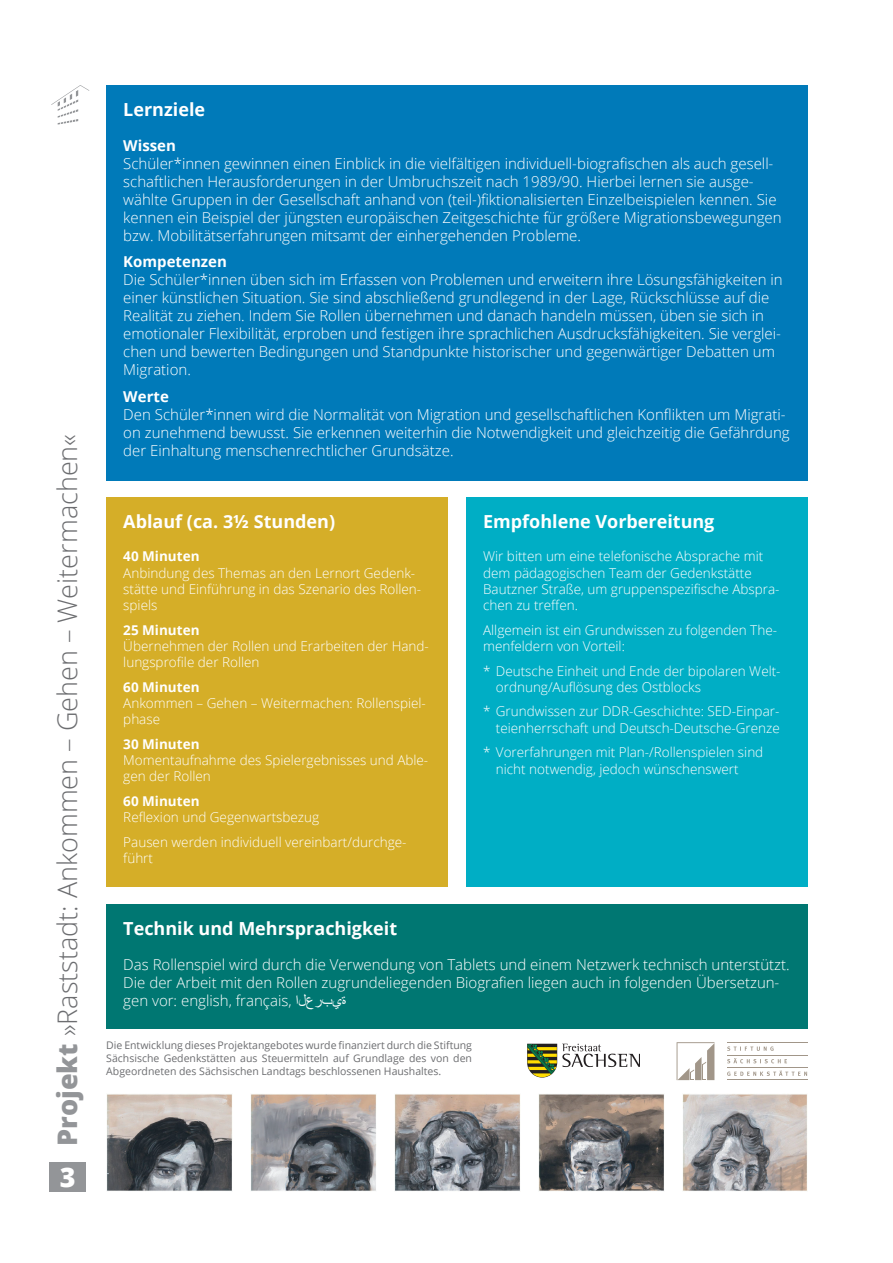
<style>
.page{position:relative;width:893px;height:1263px;background:#fff}
.page>*{position:absolute;margin:0;border:0;box-sizing:border-box;transform-origin:0 0}
.t1{font:300 27px "Open Sans";color:#6c6d70}
.t2{font:800 27px "Open Sans";color:#fff}
.t3{font:700 18px "Open Sans";color:#fff}
.t4{font:300 15px/18px "Open Sans";color:#fff}
.t5{font:700 15px "Open Sans";color:#fff}
.t6{font:300 13.5px/16.2px "Open Sans";color:#fff}
.t7{font:700 13.5px "Open Sans";color:#fff}
.t8{font:10.5px/12.6px "Open Sans";color:#6c6d70;text-align:justify}
.s1{font-weight:800;color:#939598}
.s2{font-family:"Arial";font-weight:400}
</style>
<div class="page">
<div style="left:50px;top:1162px;width:36px;height:29px;background:#939598"></div>
<svg style="left:51px;top:85px;width:38px;height:40px"></svg>
<div style="left:106px;top:85px;width:702px;height:395px;background:#007ab9"></div>
<div style="left:106px;top:904px;width:702px;height:125px;background:#007772"></div>
<div style="left:106px;top:497px;width:342px;height:390px;background:#d5ae28"></div>
<div style="left:466px;top:497px;width:342px;height:390px;background:#00aec5"></div>
<svg style="left:527px;top:1044px;width:113px;height:33px"></svg>
<svg style="left:677px;top:1042px;width:37px;height:38px"></svg>
<svg style="left:727px;top:1058px;width:60px;height:5px"></svg>
<svg style="left:727px;top:1046px;width:47px;height:5px"></svg>
<hr style="left:727px;top:1042px;width:80px;height:1px;background:#a19689">
<hr style="left:727px;top:1079px;width:80px;height:1px;background:#a19689">
<hr style="left:727px;top:1067px;width:80px;height:1px;background:#a19689">
<hr style="left:727px;top:1054px;width:80px;height:1px;background:#a19689">
<svg style="left:727px;top:1070px;width:80px;height:6px"></svg>
<img style="left:106px;top:1094px;width:126px;height:97px">
<img style="left:251px;top:1094px;width:125px;height:97px">
<img style="left:394px;top:1094px;width:126px;height:97px">
<img style="left:538px;top:1094px;width:126px;height:97px">
<img style="left:682px;top:1094px;width:126px;height:97px">
<h1 class="t1" style="left:49px;top:1146px;width:714px;rotate:-90deg"><span class="s1">Projekt</span> »Raststadt: Ankommen – Gehen – Weitermachen«</h1>
<h1 class="t2" style="left:60px;top:1156px;width:17px">3</h1>
<p class="t3" style="left:123px;top:97px;width:83px">Lernziele</p>
<p class="t5" style="left:123px;top:135px;width:54px">Wissen</p>
<p class="t4" style="left:123px;top:154px;width:660px">Schüler*innen gewinnen einen Einblick in die vielfältigen individuell-biografischen als auch gesell&shy;schaftlichen Herausforderungen in der Umbruchszeit nach 1989/90. Hierbei lernen sie ausge&shy;wählte Gruppen in der Gesellschaft anhand von (teil-)fiktionalisierten Einzelbeispielen kennen. Sie kennen ein Beispiel der jüngsten europäischen Zeitgeschichte für größere Migrationsbewegungen bzw. Mobilitätserfahrungen mitsamt der einhergehenden Probleme.</p>
<p class="t5" style="left:123px;top:251px;width:105px">Kompetenzen</p>
<p class="t4" style="left:123px;top:270px;width:661px">Die Schüler*innen üben sich im Erfassen von Problemen und erweitern ihre Lösungsfähigkeiten in einer künstlichen Situation. Sie sind abschließend grundlegend in der Lage, Rückschlüsse auf die Realität zu ziehen. Indem Sie Rollen übernehmen und danach handeln müssen, üben sie sich in emotionaler Flexibilität, erproben und festigen ihre sprachlichen Ausdrucksfähigkeiten. Sie verglei&shy;chen und bewerten Bedingungen und Standpunkte historischer und gegenwärtiger Debatten um Migration.</p>
<p class="t5" style="left:123px;top:386px;width:47px">Werte</p>
<p class="t4" style="left:123px;top:405px;width:668px">Den Schüler*innen wird die Normalität von Migration und gesellschaftlichen Konflikten um Migrati&shy;on zunehmend bewusst. Sie erkennen weiterhin die Notwendigkeit und gleichzeitig die Gefährdung der Einhaltung menschenrechtlicher Grundsätze.</p>
<p class="t3" style="left:123px;top:509px;width:213px">Ablauf (ca. 3½ Stunden)</p>
<p class="t7" style="left:123px;top:547px;width:78px">40 Minuten</p>
<p class="t6" style="left:123px;top:564px;width:299px">Anbindung des Themas an den Lernort Gedenk&shy;stätte und Einführung in das Szenario des Rollen&shy;spiels</p>
<p class="t7" style="left:123px;top:620px;width:78px">25 Minuten</p>
<p class="t6" style="left:123px;top:637px;width:307px">Übernehmen der Rollen und Erarbeiten der Hand&shy;lungsprofile der Rollen</p>
<p class="t7" style="left:123px;top:677px;width:78px">60 Minuten</p>
<p class="t6" style="left:123px;top:695px;width:304px">Ankommen – Gehen – Weitermachen: Rollenspiel&shy;phase</p>
<p class="t7" style="left:123px;top:734px;width:78px">30 Minuten</p>
<p class="t6" style="left:123px;top:752px;width:306px">Momentaufnahme des Spielergebnisses und Able&shy;gen der Rollen</p>
<p class="t7" style="left:123px;top:791px;width:78px">60 Minuten</p>
<p class="t6" style="left:123px;top:804px;width:285px;line-height:24.8px">Reflexion und Gegenwartsbezug<br>Pausen werden individuell vereinbart/durchge-</p>
<p class="t6" style="left:123px;top:850px;width:31px">führt</p>
<p class="t3" style="left:483px;top:509px;width:233px">Empfohlene Vorbereitung</p>
<p class="t6" style="left:483px;top:548px;width:298px">Wir bitten um eine telefonische Absprache mit dem pädagogischen Team der Gedenkstätte Bautzner Straße, um gruppenspezifische Abspra&shy;chen zu treffen.</p>
<p class="t6" style="left:483px;top:621px;width:295px">Allgemein ist ein Grundwissen zu folgenden The&shy;menfeldern von Vorteil:</p>
<p class="t6" style="left:496px;top:662px;width:286px;text-indent:-13px">* Deutsche Einheit und Ende der bipolaren Welt&shy;ordnung/Auflösung des Ostblocks</p>
<p class="t6" style="left:483px;top:703px;width:298px;text-align:right">* Grundwissen zur DDR-Geschichte: SED-Einpar&shy;teienherrschaft und Deutsch-Deutsche-Grenze</p>
<p class="t6" style="left:496px;top:744px;width:269px;text-indent:-13px">* Vorerfahrungen mit Plan-/Rollenspielen sind nicht notwendig, jedoch wünschenswert</p>
<p class="t3" style="left:123px;top:916px;width:275px">Technik und Mehrsprachigkeit</p>
<p class="t4" style="left:123px;top:955px;width:668px">Das Rollenspiel wird durch die Verwendung von Tablets und einem Netzwerk technisch unterstützt.<br>Die der Arbeit mit den Rollen zugrundeliegenden Biografien liegen auch in folgenden Übersetzun&shy;gen vor: english, français, <span class="s2">برعل ا ية</span></p>
<p class="t8" style="left:106px;top:1039px;width:367px">Die Entwicklung dieses Projektangebotes wurde finanziert durch die Stiftung Sächsische Gedenkstätten aus Steuermitteln auf Grundlage des von den Abgeordneten des Sächsischen Landtags beschlossenen Haushaltes.</p>
</div>
